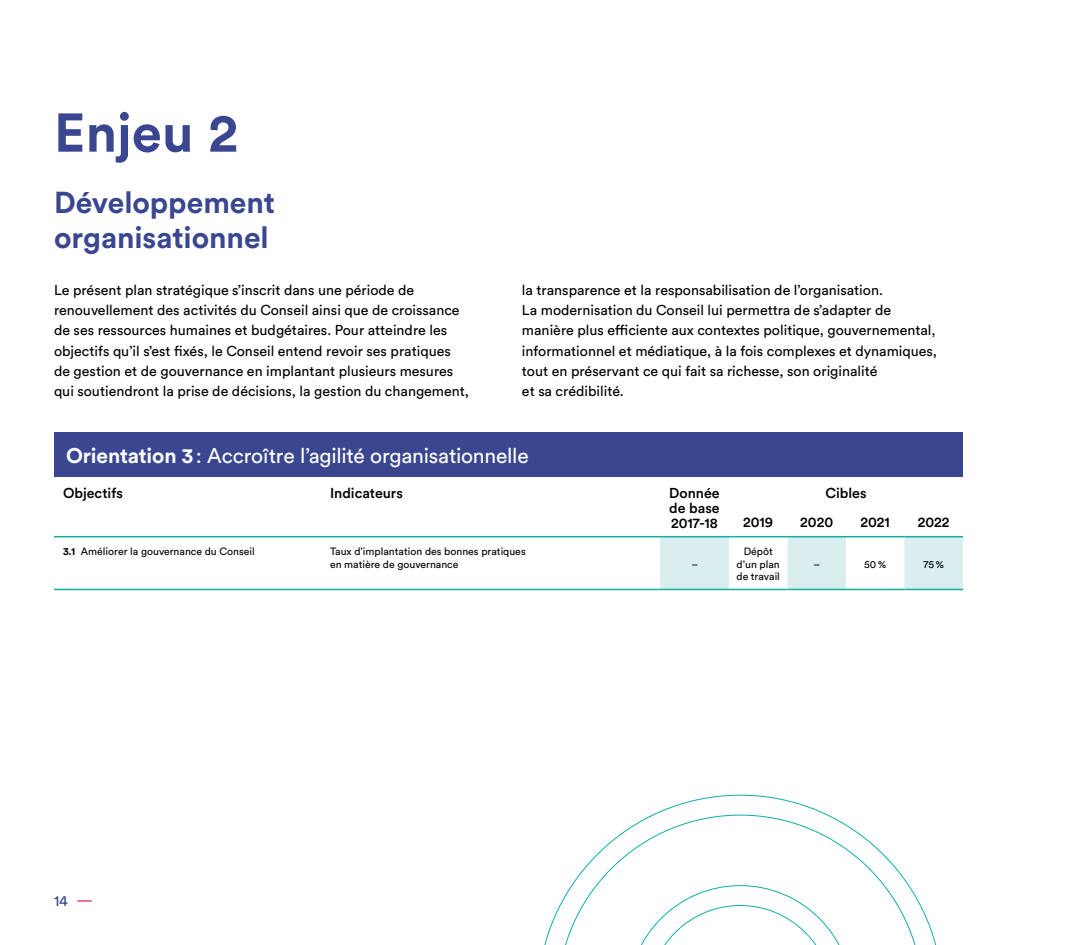
<style>
.page{position:relative;width:1080px;height:945px;background:#fff}
.page>*{position:absolute;margin:0;border:0;box-sizing:border-box;transform-origin:0 0}
.t1{font:700 54px "Circular Std";color:#3a4790}
.t2{font:700 30px/34.5px "Circular Std";color:#3a4790}
.t3{font:21px "Circular Std";letter-spacing:-.01em;color:#fff}
.t4{font:15px "Circular Std";color:#3a4790}
.t5{font:14.25px/20.2px "Circular Std";color:#000}
.t6{font:500 14.25px/15px "Circular Std";color:#000;text-align:justify}
.t7{font:10.5px/12.8px "Circular Std";color:#000}
.s1{font-weight:700}
.s2{color:#e12551}
</style>
<div class="page">
<div style="left:54px;top:432px;width:909px;height:45px;background:#3a4790"></div>
<svg style="left:660px;top:537px;width:303px;height:52px"></svg>
<hr style="left:54px;top:536px;width:267px;height:1px;background:#10b0a6">
<hr style="left:321px;top:536px;width:339px;height:1px;background:#10b0a6">
<hr style="left:660px;top:536px;width:69px;height:1px;background:#10b0a6">
<hr style="left:729px;top:536px;width:59px;height:1px;background:#10b0a6">
<hr style="left:788px;top:536px;width:58px;height:1px;background:#10b0a6">
<hr style="left:846px;top:536px;width:58px;height:1px;background:#10b0a6">
<hr style="left:904px;top:536px;width:59px;height:1px;background:#10b0a6">
<hr style="left:54px;top:589px;width:267px;height:1px;background:#10b0a6">
<hr style="left:321px;top:589px;width:339px;height:1px;background:#10b0a6">
<hr style="left:660px;top:589px;width:69px;height:1px;background:#10b0a6">
<hr style="left:729px;top:589px;width:59px;height:1px;background:#10b0a6">
<hr style="left:788px;top:589px;width:58px;height:1px;background:#10b0a6">
<hr style="left:846px;top:589px;width:58px;height:1px;background:#10b0a6">
<hr style="left:904px;top:589px;width:59px;height:1px;background:#10b0a6">
<svg style="left:544px;top:794px;width:393px;height:151px"></svg>
<h1 class="t1" style="left:54px;top:98px;width:185px">Enjeu 2</h1>
<h2 class="t2" style="left:54px;top:185px;width:223px">Développement organisationnel</h2>
<p class="t5" style="left:54px;top:280px;width:417px">Le présent plan stratégique s’inscrit dans une période de renouvellement des activités du Conseil ainsi que de croissance de ses ressources humaines et budgétaires. Pour atteindre les objectifs qu’il s’est fixés, le Conseil entend revoir ses pratiques de gestion et de gouvernance en implantant plusieurs mesures qui soutiendront la prise de décisions, la gestion du changement,</p>
<p class="t5" style="left:522px;top:280px;width:417px">la transparence et la responsabilisation de l’organisation.<br>La modernisation du Conseil lui permettra de s’adapter de manière plus efficiente aux contextes politique, gouvernemental, informationnel et médiatique, à la fois complexes et dynamiques, tout en préservant ce qui fait sa richesse, son originalité<br>et sa crédibilité.</p>
<h3 class="t3" style="left:66px;top:443px;width:464px"><span class="s1">Orientation 3</span>: Accroître l’agilité organisationnelle</h3>
<p class="t6" style="left:63px;top:485px;width:61px">Objectifs</p>
<p class="t6" style="left:330px;top:485px;width:74px">Indicateurs</p>
<p class="t6" style="left:669px;top:485px;width:52px">Donnée de base 2017-18</p>
<p class="t6" style="left:825px;top:485px;width:43px">Cibles</p>
<p class="t6" style="left:743px;top:514px;width:32px">2019</p>
<p class="t6" style="left:800px;top:514px;width:34px">2020</p>
<p class="t6" style="left:860px;top:514px;width:31px">2021</p>
<p class="t6" style="left:918px;top:514px;width:33px">2022</p>
<p class="t7" style="left:63px;top:545px;width:193px"><span class="s1">3.1</span> Améliorer la gouvernance du Conseil</p>
<p class="t7" style="left:330px;top:545px;width:197px">Taux d’implantation des bonnes pratiques en matière de gouvernance</p>
<p class="t4" style="left:54px;top:892px;width:40px">14 <span class="s2">—</span></p>
<p class="t7" style="left:691px;top:558px;width:8px">–</p>
<p class="t7" style="left:737px;top:545px;width:45px;text-align:center">Dépôt d’un plan de travail</p>
<p class="t7" style="left:814px;top:558px;width:8px">–</p>
<p class="t7" style="left:864px;top:558px;width:24px">50%</p>
<p class="t7" style="left:923px;top:558px;width:22px">75%</p>
</div>
